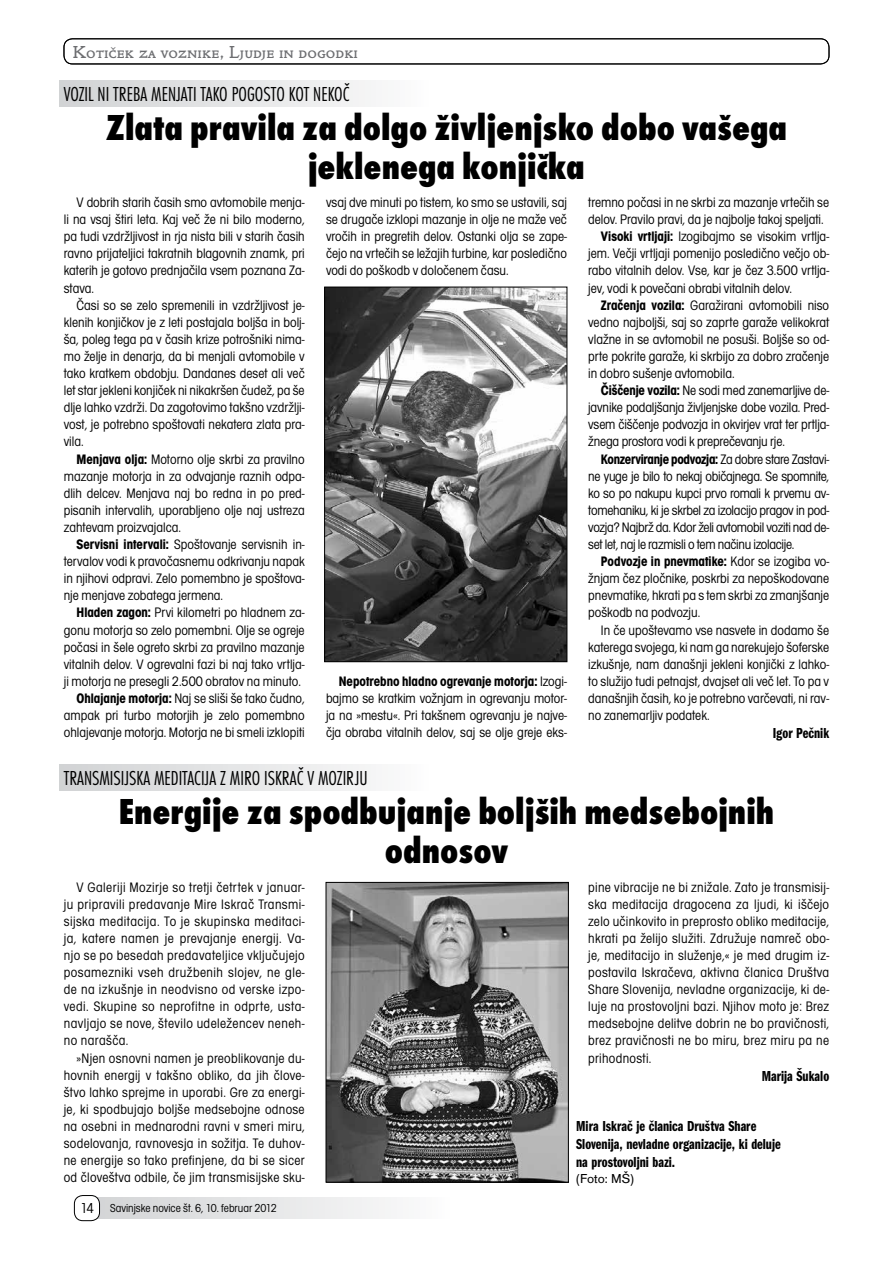
<style>
.page{position:relative;width:893px;height:1263px;background:#fff}
.page>*{position:absolute;margin:0;border:0;box-sizing:border-box;transform-origin:0 0}
.t1{font:37.5px/39px "Futura TEE Extr Bold Cond";color:#000;text-align:center}
.t2{font:21px "Futura TEE Ligh Cond";color:#000}
.t3{font:18px "Golden Typ SC Itc TEE Orig";color:#6d6e71}
.t4{font:15px/18px "Franklin Got Itc TEE Demi Comp";color:#000}
.t5{font:condensed 14.25px/17.1px "Avant Gar Got Itc TEE";color:#000;text-align:justify}
.t6{font:condensed 14.25px "Avant Gar Got Itc TEE";letter-spacing:-.02em;color:#000}
.t7{font:700 condensed 14.25px "Avant Gar Got Itc TEE";letter-spacing:-.01em;color:#000}
.t8{font:13.5px "Accius TEE";letter-spacing:-.005em;color:#000}
.t9{font:condensed 12px "Avant Gar Got Itc TEE";color:#000}
.s1{font-weight:700}
.s2{font-weight:400}
.s3{font-size:15px}
</style>
<div class="page">
<div style="left:78px;top:1197px;width:372px;height:22px;background:linear-gradient(to right,#cfd0d1,#fdfdfd)"></div>
<div style="left:74px;top:1195px;width:26px;height:26px;background:#fff;border-radius:9px"></div>
<div style="left:74px;top:1195px;width:26px;height:26px;border:1px solid #000;border-radius:9px"></div>
<div style="left:64px;top:39px;width:765px;height:25px;border:1px solid #000;border-radius:9px"></div>
<div style="left:60px;top:765px;width:369px;height:25px;background:linear-gradient(to right,#d1d2d4,#fcfcfc)"></div>
<div style="left:60px;top:81px;width:369px;height:25px;background:linear-gradient(to right,#d1d2d4,#fcfcfc)"></div>
<img style="left:326px;top:289px;width:239px;height:371px">
<div style="left:324px;top:287px;width:243px;height:375px;border:1px solid #000"></div>
<img style="left:328px;top:884px;width:239px;height:296px">
<div style="left:326px;top:882px;width:243px;height:300px;border:1px solid #000"></div>
<p class="t3" style="left:72px;top:42px;width:287px">Kotiček za voznike, Ljudje in dogodki</p>
<h2 class="t2" style="left:64px;top:82px;width:287px">VOZIL NI TREBA MENJATI TAKO POGOSTO KOT NEKOČ</h2>
<h1 class="t1" style="left:106px;top:108px;width:683px">Zlata pravila za dolgo življenjsko dobo vašega jeklenega konjička</h1>
<p class="t5" style="left:64px;top:194px;width:242px;text-indent:13px">V dobrih starih časih smo avtomobile menja&shy;li na vsaj štiri leta. Kaj več že ni bilo moderno, pa tudi vzdržljivost in rja nista bili v starih časih ravno prijateljici takratnih blagovnih znamk, pri katerih je gotovo prednjačila vsem poznana Za&shy;stava.</p>
<p class="t5" style="left:64px;top:297px;width:242px;text-indent:13px">Časi so se zelo spremenili in vzdržljivost je&shy;klenih konjičkov je z leti postajala boljša in bolj&shy;ša, poleg tega pa v časih krize potrošniki nima&shy;mo želje in denarja, da bi menjali avtomobile v tako kratkem obdobju. Dandanes deset ali več let star jekleni konjiček ni nikakršen čudež, pa še dlje lahko vzdrži. Da zagotovimo takšno vzdržlji&shy;vost, je potrebno spoštovati nekatera zlata pra&shy;vila.</p>
<p class="t5" style="left:64px;top:450px;width:242px;text-indent:13px"><span class="s1">Menjava olja:</span> Motorno olje skrbi za pravilno mazanje motorja in za odvajanje raznih odpa&shy;dlih delcev. Menjava naj bo redna in po pred&shy;pisanih intervalih, uporabljeno olje naj ustreza zahtevam proizvajalca.</p>
<p class="t5" style="left:64px;top:536px;width:242px;text-indent:13px"><span class="s1">Servisni intervali:</span> Spoštovanje servisnih in&shy;tervalov vodi k pravočasnemu odkrivanju napak in njihovi odpravi. Zelo pomembno je spoštova&shy;nje menjave zobatega jermena.</p>
<p class="t5" style="left:64px;top:604px;width:242px;text-align:right"><span class="s1">Hladen zagon:</span> Prvi kilometri po hladnem za&shy;gonu motorja so zelo pomembni. Olje se ogreje počasi in šele ogreto skrbi za pravilno mazanje vitalnih delov. V ogrevalni fazi bi naj tako vrtlja&shy;ji motorja ne presegli 2.500 obratov na minuto.<br><span class="s1">Ohlajanje motorja:</span> Naj se sliši še tako čudno, ampak pri turbo motorjih je zelo pomembno ohlajevanje motorja. Motorja ne bi smeli izklopiti</p>
<p class="t5" style="left:588px;top:194px;width:242px">tremno počasi in ne skrbi za mazanje vrtečih se</p>
<p class="t5" style="left:588px;top:211px;width:237px">delov. Pravilo pravi, da je najbolje takoj speljati.</p>
<p class="t5" style="left:601px;top:228px;width:230px"><span class="s1">Visoki vrtljaji:</span> Izogibajmo se visokim vrtlja-</p>
<p class="t5" style="left:588px;top:245px;width:242px">jem. Večji vrtljaji pomenijo posledično večjo ob-</p>
<p class="t5" style="left:588px;top:262px;width:242px">rabo vitalnih delov. Vse, kar je čez 3.500 vrtlja-</p>
<p class="t5" style="left:588px;top:279px;width:205px">jev, vodi k povečani obrabi vitalnih delov.</p>
<p class="t5" style="left:601px;top:297px;width:230px"><span class="s1">Zračenja vozila:</span> Garažirani avtomobili niso</p>
<p class="t5" style="left:588px;top:314px;width:242px">vedno najboljši, saj so zaprte garaže velikokrat</p>
<p class="t5" style="left:588px;top:331px;width:242px">vlažne in se avtomobil ne posuši. Boljše so od-</p>
<p class="t5" style="left:588px;top:348px;width:242px">prte pokrite garaže, ki skrbijo za dobro zračenje</p>
<p class="t5" style="left:588px;top:365px;width:148px">in dobro sušenje avtomobila.</p>
<p class="t5" style="left:601px;top:382px;width:230px"><span class="s1">Čiščenje vozila:</span> Ne sodi med zanemarljive de-</p>
<p class="t5" style="left:588px;top:399px;width:242px">javnike podaljšanja življenjske dobe vozila. Pred-</p>
<p class="t5" style="left:588px;top:416px;width:242px">vsem čiščenje podvozja in okvirjev vrat ter prtlja-</p>
<p class="t5" style="left:588px;top:433px;width:198px">žnega prostora vodi k preprečevanju rje.</p>
<p class="t7" style="left:601px;top:450px;width:230px">Konzerviranje podvozja: <span class="s2">Za dobre stare Zastavi-</span></p>
<p class="t6" style="left:588px;top:468px;width:242px">ne yuge je bilo to nekaj običajnega. Se spomnite,</p>
<p class="t6" style="left:588px;top:485px;width:242px">ko so po nakupu kupci prvo romali k prvemu av-</p>
<p class="t6" style="left:588px;top:502px;width:242px">tomehaniku, ki je skrbel za izolacijo pragov in pod-</p>
<p class="t6" style="left:588px;top:519px;width:242px">vozja? Najbrž da. Kdor želi avtomobil voziti nad de-</p>
<p class="t6" style="left:588px;top:536px;width:208px">set let, naj le razmisli o tem načinu izolacije.</p>
<p class="t7" style="left:601px;top:553px;width:230px">Podvozje in pnevmatike: <span class="s2">Kdor se izogiba vo-</span></p>
<p class="t5" style="left:588px;top:570px;width:242px">žnjam čez pločnike, poskrbi za nepoškodovane</p>
<p class="t5" style="left:588px;top:587px;width:242px">pnevmatike, hkrati pa s tem skrbi za zmanjšanje</p>
<p class="t5" style="left:588px;top:604px;width:114px">poškodb na podvozju.</p>
<p class="t5" style="left:601px;top:621px;width:230px">In če upoštevamo vse nasvete in dodamo še</p>
<p class="t5" style="left:588px;top:639px;width:242px">katerega svojega, ki nam ga narekujejo šoferske</p>
<p class="t5" style="left:588px;top:656px;width:242px">izkušnje, nam današnji jekleni konjički z lahko-</p>
<p class="t5" style="left:588px;top:673px;width:242px">to služijo tudi petnajst, dvajset ali več let. To pa v</p>
<p class="t5" style="left:588px;top:690px;width:242px">današnjih časih, ko je potrebno varčevati, ni rav-</p>
<p class="t5" style="left:588px;top:707px;width:123px">no zanemarljiv podatek.</p>
<p class="t4" style="left:773px;top:724px;width:58px">Igor Pečnik</p>
<p class="t5" style="left:326px;top:194px;width:242px">vsaj dve minuti po tistem, ko smo se ustavili, saj se drugače izklopi mazanje in olje ne maže več vročih in pregretih delov. Ostanki olja se zape&shy;čejo na vrtečih se ležajih turbine, kar posledično vodi do poškodb v določenem času.</p>
<p class="t5" style="left:326px;top:673px;width:242px;text-indent:13px"><span class="s1">Nepotrebno hladno ogrevanje motorja:</span> Izogi&shy;bajmo se kratkim vožnjam in ogrevanju motor&shy;ja na »mestu«. Pri takšnem ogrevanju je najve&shy;čja obraba vitalnih delov, saj se olje greje eks-</p>
<h2 class="t2" style="left:64px;top:766px;width:305px">TRANSMISIJSKA MEDITACIJA Z MIRO ISKRAČ V MOZIRJU</h2>
<h1 class="t1" style="left:119px;top:793px;width:657px">Energije za spodbujanje boljših medsebojnih odnosov</h1>
<p class="t5" style="left:64px;top:878px;width:242px;text-indent:13px">V Galeriji Mozirje so tretji četrtek v januar&shy;ju pripravili predavanje Mire Iskrač Transmi&shy;sijska meditacija. To je skupinska meditaci&shy;ja, katere namen je prevajanje energij. Va&shy;njo se po besedah predavateljice vključujejo posamezniki vseh družbenih slojev, ne gle&shy;de na izkušnje in neodvisno od verske izpo&shy;vedi. Skupine so neprofitne in odprte, usta&shy;navljajo se nove, število udeležencev neneh&shy;no narašča.</p>
<p class="t5" style="left:64px;top:1049px;width:242px;text-indent:13px">»Njen osnovni namen je preoblikovanje du&shy;hovnih energij v takšno obliko, da jih člove&shy;štvo lahko sprejme in uporabi. Gre za energi&shy;je, ki spodbujajo boljše medsebojne odnose na osebni in mednarodni ravni v smeri miru, sodelovanja, ravnovesja in sožitja. Te duhov&shy;ne energije so tako prefinjene, da bi se sicer od človeštva odbile, če jim transmisijske sku-</p>
<p class="t9" style="left:80px;top:1201px;width:198px"><span class="s3">14</span> Savinjske novice št. 6, 10. februar 2012</p>
<p class="t5" style="left:588px;top:878px;width:242px">pine vibracije ne bi znižale. Zato je transmisij&shy;ska meditacija dragocena za ljudi, ki iščejo zelo učinkovito in preprosto obliko meditacije, hkrati pa želijo služiti. Združuje namreč obo&shy;je, meditacijo in služenje,« je med drugim iz&shy;postavila Iskračeva, aktivna članica Društva Share Slovenija, nevladne organizacije, ki de&shy;luje na prostovoljni bazi. Njihov moto je: Brez medsebojne delitve dobrin ne bo pravičnosti, brez pravičnosti ne bo miru, brez miru pa ne prihodnosti.</p>
<p class="t4" style="left:762px;top:1067px;width:69px">Marija Šukalo</p>
<p class="t4" style="left:576px;top:1117px;width:206px">Mira Iskrač je članica Društva Share<br>Slovenija, nevladne organizacije, ki deluje na prostovoljni bazi.</p>
<p class="t8" style="left:576px;top:1171px;width:59px">(Foto: MŠ)</p>
</div>
